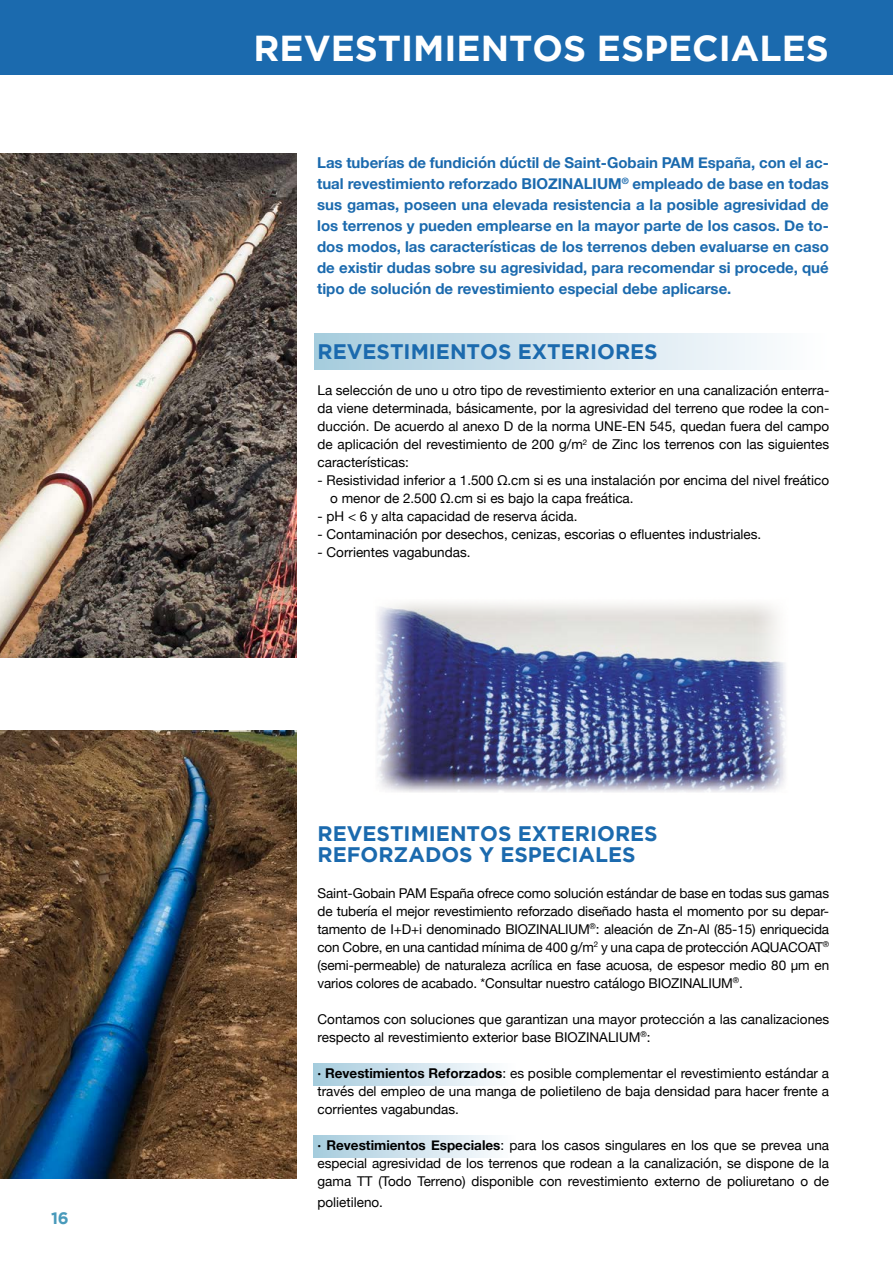
<style>
.page{position:relative;width:893px;height:1263px;background:#fff}
.page>*{position:absolute;margin:0;border:0;box-sizing:border-box;transform-origin:0 0}
.t1{font:700 36px "Gotham";color:#fff}
.t2{font:700 21px/21px "Gotham";color:#1b6aae}
.t3{font:700 16.5px "Gotham";color:#499abb}
.t4{font:700 15px/21px "Helvetica Neue";color:#1b6aae;text-align:justify}
.t5{font:13.5px/18px "Helvetica Neue";color:#000;text-align:justify}
.s1{font-weight:700}
</style>
<div class="page">
<div style="left:313px;top:1063px;width:204px;height:23px;background:linear-gradient(to right,#a7ccdd,#fffeff)"></div>
<div style="left:313px;top:1135px;width:204px;height:23px;background:linear-gradient(to right,#a7ccdd,#fffeff)"></div>
<div style="left:315px;top:334px;width:514px;height:35px;background:linear-gradient(to right,#a7ccde,#fffeff)"></div>
<img style="left:0;top:154px;width:296px;height:503px">
<img style="left:0;top:731px;width:296px;height:447px">
<div style="left:0;top:0;width:893px;height:74px;background:#1b6aae"></div>
<img style="left:377px;top:602px;width:409px;height:190px">
<p class="t3" style="left:51px;top:1208px;width:19px">16</p>
<h1 class="t1" style="left:254px;top:27px;width:577px">REVESTIMIENTOS ESPECIALES</h1>
<p class="t4" style="left:317px;top:153px;width:513px">Las tuberías de fundición dúctil de Saint-Gobain PAM España, con el ac&shy;tual revestimiento reforzado BIOZINALIUM<sup>®</sup> empleado de base en todas sus gamas, poseen una elevada resistencia a la posible agresividad de los terrenos y pueden emplearse en la mayor parte de los casos. De to&shy;dos modos, las características de los terrenos deben evaluarse en caso de existir dudas sobre su agresividad, para recomendar si procede, qué tipo de solución de revestimiento especial debe aplicarse.</p>
<h2 class="t2" style="left:317px;top:341px;width:342px">REVESTIMIENTOS EXTERIORES</h2>
<p class="t5" style="left:317px;top:382px;width:513px">La selección de uno u otro tipo de revestimiento exterior en una canalización enterra&shy;da viene determinada, básicamente, por la agresividad del terreno que rodee la con&shy;ducción. De acuerdo al anexo D de la norma UNE-EN 545, quedan fuera del campo de aplicación del revestimiento de 200 g/m<sup>2</sup> de Zinc los terrenos con las siguientes características:</p>
<p class="t5" style="left:330px;top:472px;width:500px;text-indent:-13px">- Resistividad inferior a 1.500 Ω.cm si es una instalación por encima del nivel freático o menor de 2.500 Ω.cm si es bajo la capa freática.</p>
<p class="t5" style="left:317px;top:508px;width:261px">- pH &lt; 6 y alta capacidad de reserva ácida.</p>
<p class="t5" style="left:317px;top:526px;width:445px">- Contaminación por desechos, cenizas, escorias o efluentes industriales.</p>
<p class="t5" style="left:317px;top:544px;width:155px">- Corrientes vagabundas.</p>
<h2 class="t2" style="left:317px;top:822px;width:342px">REVESTIMIENTOS EXTERIORES<br>REFORZADOS Y ESPECIALES</h2>
<p class="t5" style="left:317px;top:885px;width:513px">Saint-Gobain PAM España ofrece como solución estándar de base en todas sus gamas de tubería el mejor revestimiento reforzado diseñado hasta el momento por su depar&shy;tamento de I+D+i denominado BIOZINALIUM<sup>®</sup>: aleación de Zn-Al (85-15) enriquecida con Cobre, en una cantidad mínima de 400 g/m<sup>2</sup> y una capa de protección AQUACOAT<sup>® </sup>(semi-permeable) de naturaleza acrílica en fase acuosa, de espesor medio 80 μm en varios colores de acabado. *Consultar nuestro catálogo BIOZINALIUM<sup>®</sup>.</p>
<p class="t5" style="left:317px;top:1011px;width:513px">Contamos con soluciones que garantizan una mayor protección a las canalizaciones respecto al revestimiento exterior base BIOZINALIUM<sup>®</sup>:</p>
<p class="t5" style="left:317px;top:1065px;width:513px"><span class="s1">· Revestimientos Reforzados</span>: es posible complementar el revestimiento estándar a través del empleo de una manga de polietileno de baja densidad para hacer frente a corrientes vagabundas.</p>
<p class="t5" style="left:317px;top:1137px;width:513px"><span class="s1">· Revestimientos Especiales</span>: para los casos singulares en los que se prevea una especial agresividad de los terrenos que rodean a la canalización, se dispone de la gama TT (Todo Terreno) disponible con revestimiento externo de poliuretano o de</p>
<p class="t5" style="left:317px;top:1194px;width:67px">polietileno.</p>
</div>
